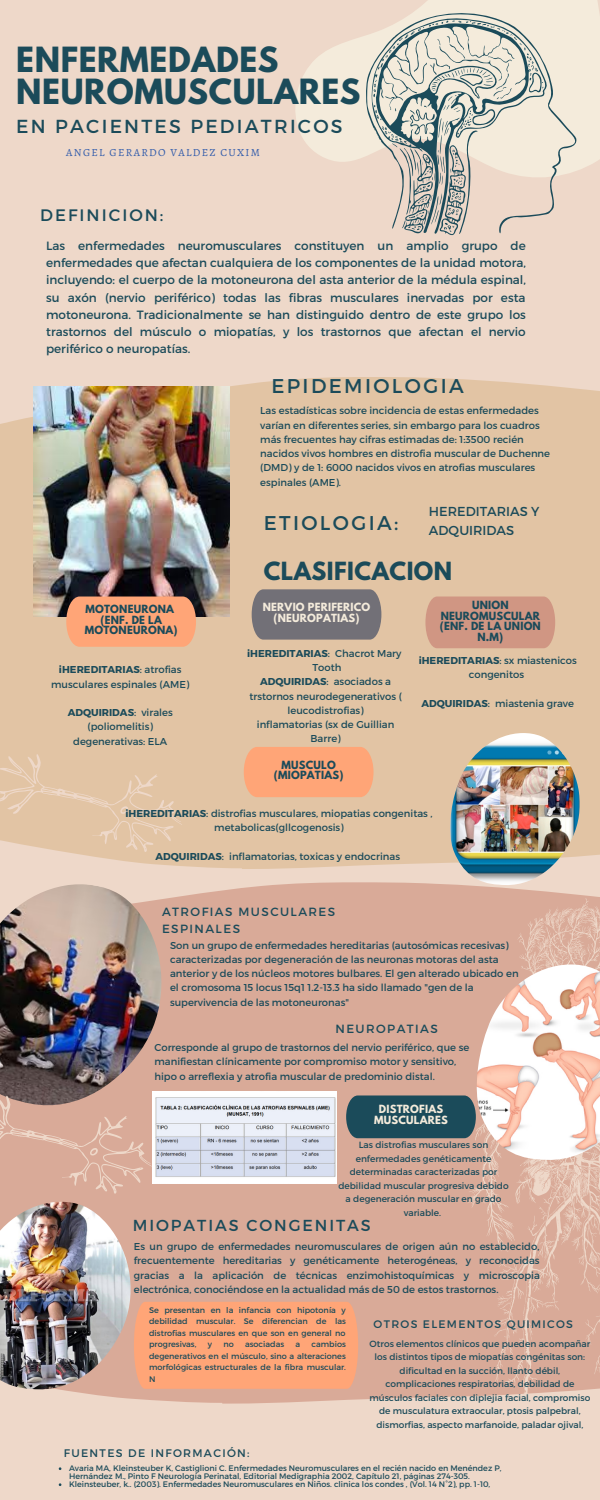
<style>
.page{position:relative;width:600px;height:1500px;background:#eed8c9}
.page>*{position:absolute;margin:0;border:0;box-sizing:border-box;transform-origin:0 0}
.t1{font:700 30.8px/32.2px "League Spartan";letter-spacing:.02em;color:#1b4b5a}
.t2{font:700 22.2px "League Spartan";letter-spacing:.02em;color:#1b4b5a}
.t3{font:19.9px "Montserrat";letter-spacing:.12em;color:#1b4b5a}
.t4{font:18.9px "Montserrat";letter-spacing:.12em;color:#1b4b5a}
.t5{font:16.6px "Montserrat";letter-spacing:.12em;color:#1b4b5a}
.t6{font:15.9px "Montserrat";letter-spacing:.12em;color:#1b4b5a}
.t7{font:13px/18.8px "Montserrat";color:#1b4b5a}
.t8{font:12px/17.2px "Montserrat";color:#1b4b5a;text-align:justify}
.t9{font:11.9px/16.5px "Montserrat";letter-spacing:.12em;color:#1b4b5a}
.t10{font:11px "Montserrat";letter-spacing:.12em;color:#1b4b5a}
.t11{font:10.9px "Alegreya";letter-spacing:.12em;color:#325cab}
.t12{font:10.9px "Montserrat";letter-spacing:.12em;color:#1b4b5a}
.t13{font:10px/14.2px "Montserrat";color:#1b4b5a;text-align:center}
.t14{font:700 10px/10.5px "League Spartan";letter-spacing:.02em;color:#1b4b5a;text-align:center}
.t15{font:700 10px/10.5px "League Spartan";letter-spacing:.02em;color:#f4ebdb;text-align:center}
.t16{font:9px/13.5px "Montserrat";color:#1b4b5a;text-align:center}
.t17{font:8.1px/11.5px "Montserrat";color:#1b4b5a;text-align:justify}
.t18{font:8px/8px "Montserrat";color:#1b4b5a}
.s1{font-weight:700}
</style>
<div class="page">
<svg style="left:295px;top:0;width:305px;height:170px;fill:#f4ebdb"></svg>
<svg style="left:365px;top:9px;width:213px;height:227px"></svg>
<div style="left:90px;top:882px;width:510px;height:522px;background:#d9aa98"></div>
<div style="left:0;top:377px;width:600px;height:492px;background:#e2c4a4"></div>
<img style="left:33px;top:387px;width:196px;height:229px">
<div style="left:66px;top:597px;width:130px;height:50px;background:#ffa577"></div>
<svg style="left:240px;top:561px;width:315px;height:151px;background:#d0b299"></svg>
<img style="left:445px;top:733px;width:140px;height:152px">
<svg style="left:467px;top:898px;width:133px;height:506px;background:#dcb1a0"></svg>
<img style="left:471px;top:964px;width:129px;height:196px">
<img style="left:0;top:1214px;width:131px;height:180px">
<img style="left:0;top:882px;width:168px;height:210px">
<svg style="left:346px;top:1095px;width:130px;height:43px;background:#244f5d"></svg>
<svg style="left:0;top:1062px;width:166px;height:152px;background:#c19a8c"></svg>
<div style="left:134px;top:1302px;width:224px;height:87px;background:#ffa577"></div>
<div style="left:244px;top:747px;width:130px;height:50px;background:#ffa577"></div>
<img style="left:152px;top:1092px;width:185px;height:91px">
<svg style="left:0;top:721px;width:196px;height:148px;background:#e3c6a9"></svg>
<svg style="left:578px;top:377px;width:22px;height:70px"></svg>
<h1 class="t1" style="left:16px;top:48px;width:346px">ENFERMEDADES<br>NEUROMUSCULARES</h1>
<h3 class="t4" style="left:16px;top:114px;width:328px">EN PACIENTES PEDIATRICOS</h3>
<p class="t11" style="left:66px;top:145px;width:195px">ANGEL GERARDO VALDEZ CUXIM</p>
<h3 class="t5" style="left:40px;top:205px;width:125px">DEFINICION:</h3>
<p class="t8" style="left:46px;top:236px;width:481px">Las enfermedades neuromusculares constituyen un amplio grupo de enfermedades que afectan cualquiera de los componentes de la unidad motora, incluyendo: el cuerpo de la motoneurona del asta anterior de la médula espinal, su axón (nervio periférico) todas las fibras musculares inervadas por esta motoneurona. Tradicionalmente se han distinguido dentro de este grupo los trastornos del músculo o miopatías, y los trastornos que afectan el nervio periférico o neuropatías.</p>
<h3 class="t3" style="left:271px;top:373px;width:194px">EPIDEMIOLOGIA</h3>
<p class="t13" style="left:260px;top:403px;width:291px;text-align:left">Las estadísticas sobre incidencia de estas enfermedades varían en diferentes series, sin embargo para los cuadros más frecuentes hay cifras estimadas de: 1:3500 recién nacidos vivos hombres en distrofia muscular de Duchenne (DMD) y de 1: 6000 nacidos vivos en atrofias musculares espinales (AME).</p>
<h3 class="t3" style="left:264px;top:510px;width:136px">ETIOLOGIA:</h3>
<h3 class="t7" style="left:429px;top:502px;width:112px">HEREDITARIAS Y<br>ADQUIRIDAS</h3>
<h2 class="t2" style="left:264px;top:560px;width:190px">CLASIFICACION</h2>
<p class="t14" style="left:85px;top:605px;width:94px">MOTONEURONA (ENF. DE LA<br>MOTONEURONA)</p>
<p class="t15" style="left:263px;top:603px;width:109px">NERVIO PERIFERICO (NEUROPATIAS)</p>
<p class="t14" style="left:440px;top:601px;width:103px">UNION<br>NEUROMUSCULAR (ENF. DE LA UNION<br>N.M)</p>
<p class="t13" style="left:51px;top:662px;width:140px"><span class="s1">iHEREDITARIAS</span>: atrofias musculares espinales (AME)</p>
<p class="t13" style="left:68px;top:705px;width:107px"><span class="s1">ADQUIRIDAS</span>: virales (poliomelitis) degenerativas: ELA</p>
<p class="t13" style="left:247px;top:646px;width:156px"><span class="s1">iHEREDITARIAS</span>: Chacrot Mary<br>Tooth<br><span class="s1">ADQUIRIDAS</span>: asociados a trstornos neurodegenerativos ( leucodistrofias)<br>inflamatorias (sx de Guillian<br>Barre)</p>
<p class="t13" style="left:419px;top:653px;width:160px"><span class="s1">iHEREDITARIAS</span>: sx miastenicos congenitos</p>
<p class="t13" style="left:421px;top:696px;width:154px"><span class="s1">ADQUIRIDAS</span>: miastenia grave</p>
<p class="t14" style="left:274px;top:761px;width:71px">MUSCULO (MIOPATIAS)</p>
<p class="t13" style="left:125px;top:806px;width:309px"><span class="s1">iHEREDITARIAS</span>: distrofias musculares, miopatias congenitas , metabolicas(gllcogenosis)</p>
<p class="t13" style="left:155px;top:849px;width:246px"><span class="s1">ADQUIRIDAS</span>: inflamatorias, toxicas y endocrinas</p>
<p class="t9" style="left:162px;top:903px;width:175px">ATROFIAS MUSCULARES<br>ESPINALES</p>
<p class="t13" style="left:170px;top:937px;width:350px;text-align:left">Son un grupo de enfermedades hereditarias (autosómicas recesivas) caracterizadas por degeneración de las neuronas motoras del asta anterior y de los núcleos motores bulbares. El gen alterado ubicado en el cromosoma 15 locus 15q1 1.2-13.3 ha sido llamado "gen de la supervivencia de las motoneuronas"</p>
<p class="t9" style="left:336px;top:1020px;width:104px">NEUROPATIAS</p>
<p class="t13" style="left:154px;top:1040px;width:316px;text-align:left">Corresponde al grupo de trastornos del nervio periférico, que se manifiestan clínicamente por compromiso motor y sensitivo, hipo o arreflexia y atrofia muscular de predominio distal.</p>
<p class="t15" style="left:374px;top:1105px;width:75px">DISTROFIAS<br>MUSCULARES</p>
<p class="t16" style="left:338px;top:1138px;width:172px">Las distrofias musculares son enfermedades genéticamente determinadas caracterizadas por debilidad muscular progresiva debido a degeneración muscular en grado variable.</p>
<h3 class="t6" style="left:133px;top:1215px;width:239px">MIOPATIAS CONGENITAS</h3>
<p class="t13" style="left:134px;top:1239px;width:408px;text-align:justify">Es un grupo de enfermedades neuromusculares de origen aún no establecido, frecuentemente hereditarias y genéticamente heterogéneas, y reconocidas gracias a la aplicación de técnicas enzimohistoquímicas y microscopia electrónica, conociéndose en la actualidad más de 50 de estos trastornos.</p>
<p class="t17" style="left:149px;top:1304px;width:198px">Se presentan en la infancia con hipotonía y debilidad muscular. Se diferencian de las distrofias musculares en que son en general no progresivas,</p>
<p class="t12" style="left:374px;top:1317px;width:201px">OTROS ELEMENTOS QUIMICOS</p>
<p class="t16" style="left:369px;top:1337px;width:222px">Otros elementos clínicos que pueden acompañar los distintos tipos de miopatías congénitas son: dificultad en la succión, llanto débil, complicaciones respiratorias, debilidad de músculos faciales con diplejia facial, compromiso de musculatura extraocular, ptosis palpebral, dismorfias, aspecto marfanoide, paladar ojival,</p>
<p class="t18" style="left:69px;top:1464px;width:434px">Avaria MA, Kleinsteuber K, Castiglioni C. Enfermedades Neuromusculares en el recién nacido en Menéndez P,<br>Hernández M., Pinto F Neurología Perinatal, Editorial Medigraphia 2002, Capítulo 21, páginas 274-305.<br>Kleinsteuber, k.. (2003). Enfermedades Neuromusculares en Niños. clinica los condes , (Vol. 14 N°2), pp. 1-10,</p>
<p class="t17" style="left:149px;top:1338px;width:198px;text-indent:162px">cambios degenerativos en el músculo, sino a alteraciones morfológicas estructurales de la fibra muscular.<br>N</p>
<p class="t17" style="left:208px;top:1338px;width:6px">y</p>
<p class="t17" style="left:223px;top:1338px;width:12px">no</p>
<p class="t17" style="left:245px;top:1338px;width:41px">asociadas</p>
<p class="t17" style="left:296px;top:1338px;width:6px">a</p>
<p class="t10" style="left:64px;top:1446px;width:187px">FUENTES DE INFORMACIÓN:</p>
</div>
